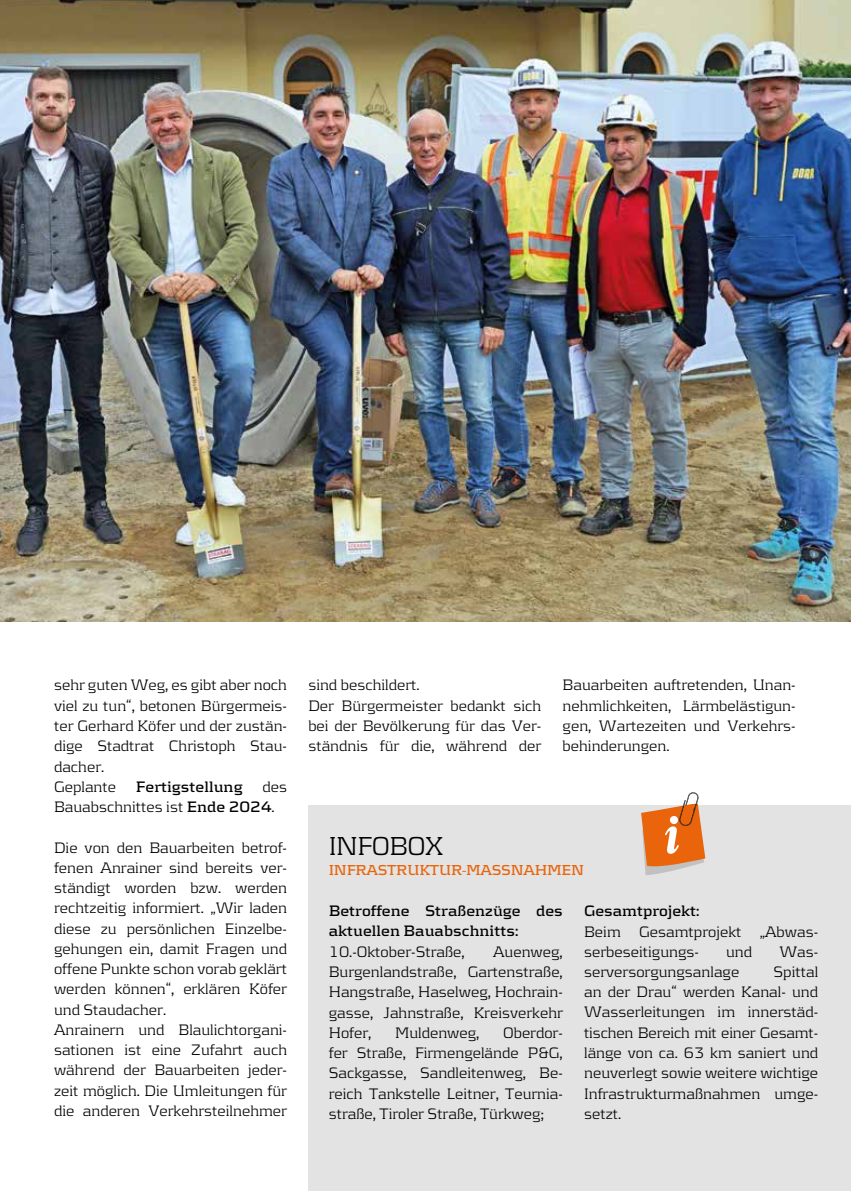
<style>
.page{position:relative;width:851px;height:1191px;background:#fff}
.page>*{position:absolute;margin:0;border:0;box-sizing:border-box;transform-origin:0 0}
.t1{font:300 27px "Kontrapunkt";letter-spacing:-.02em;color:#000}
.t2{font:300 15.75px/20.2px "Kontrapunkt";color:#000}
.t3{font:700 15.75px/20.2px "Kontrapunkt";color:#000}
.t4{font:700 15px "Kontrapunkt";letter-spacing:-.02em;color:#e9640a}
.s1{font-weight:700}
</style>
<div class="page">
<img style="left:0;top:0;width:850px;height:622px">
<div style="left:308px;top:805px;width:542px;height:386px;background:#e3e3e3"></div>
<svg style="left:641px;top:792px;width:64px;height:83px"></svg>
<p class="t2" style="left:54px;top:674px;width:234px">sehr guten Weg, es gibt aber noch viel zu tun“, betonen Bürgermeis&shy;ter Gerhard Köfer und der zustän&shy;dige Stadtrat Christoph Stau&shy;dacher.<br>Geplante</p>
<p class="t2" style="left:54px;top:776px;width:234px;text-indent:208px">des<br>Bauabschnittes ist <span class="s1">Ende 2024</span>.</p>
<p class="t2" style="left:54px;top:836px;width:234px">Die von den Bauarbeiten betrof&shy;fenen Anrainer sind bereits ver&shy;ständigt worden bzw. werden rechtzeitig informiert. „Wir laden diese zu persönlichen Einzelbe&shy;gehungen ein, damit Fragen und offene Punkte schon vorab geklärt werden können“, erklären Köfer und Staudacher.<br>Anrainern und Blaulichtorgani&shy;sationen ist eine Zufahrt auch während der Bauarbeiten jeder&shy;zeit möglich. Die Umleitungen für die anderen Verkehrsteilnehmer</p>
<p class="t3" style="left:136px;top:776px;width:108px">Fertigstellung</p>
<p class="t2" style="left:308px;top:674px;width:234px">sind beschildert.<br>Der Bürgermeister bedankt sich bei der Bevölkerung für das Ver&shy;ständnis für die, während der</p>
<p class="t2" style="left:562px;top:674px;width:234px;text-align:justify">Bauarbeiten auftretenden, Unan&shy;nehmlichkeiten, Lärmbelästigun&shy;gen, Wartezeiten und Verkehrs&shy;behinderungen.</p>
<h1 class="t1" style="left:329px;top:830px;width:116px">INFOBOX</h1>
<p class="t4" style="left:329px;top:861px;width:257px">INFRASTRUKTUR-MASSNAHMEN</p>
<p class="t3" style="left:329px;top:900px;width:235px">Betroffene Straßenzüge des aktuellen Bauabschnitts:</p>
<p class="t2" style="left:329px;top:941px;width:137px">10.-Oktober-Straße,</p>
<p class="t3" style="left:584px;top:900px;width:117px">Gesamtprojekt:</p>
<p class="t2" style="left:584px;top:920px;width:235px">Beim Gesamtprojekt „Abwas&shy;serbeseitigungs-</p>
<p class="t2" style="left:329px;top:941px;width:235px;text-align:justify;text-indent:164px">Auenweg, Burgenlandstraße, Gartenstraße, Hangstraße, Haselweg, Hochrain&shy;gasse, Jahnstraße, Kreisverkehr Hofer,</p>
<p class="t2" style="left:726px;top:941px;width:28px">und</p>
<p class="t2" style="left:779px;top:941px;width:40px">Was-</p>
<p class="t2" style="left:584px;top:961px;width:157px">serversorgungsanlage</p>
<p class="t2" style="left:584px;top:961px;width:235px;text-align:justify;text-indent:189px">Spittal an der Drau“ werden Kanal- und Wasserleitungen im innerstäd&shy;tischen Bereich mit einer Gesamt&shy;länge von ca. 63 km saniert und neuverlegt sowie weitere wichtige Infrastrukturmaßnahmen umge&shy;setzt.</p>
<p class="t2" style="left:329px;top:1022px;width:235px;text-align:justify;text-indent:174px">Oberdor&shy;fer Straße, Firmengelände P&amp;G, Sackgasse, Sandleitenweg, Be&shy;reich Tankstelle Leitner, Teurnia&shy;straße, Tiroler Straße, Türkweg;</p>
<p class="t2" style="left:395px;top:1022px;width:86px">Muldenweg,</p>
</div>
